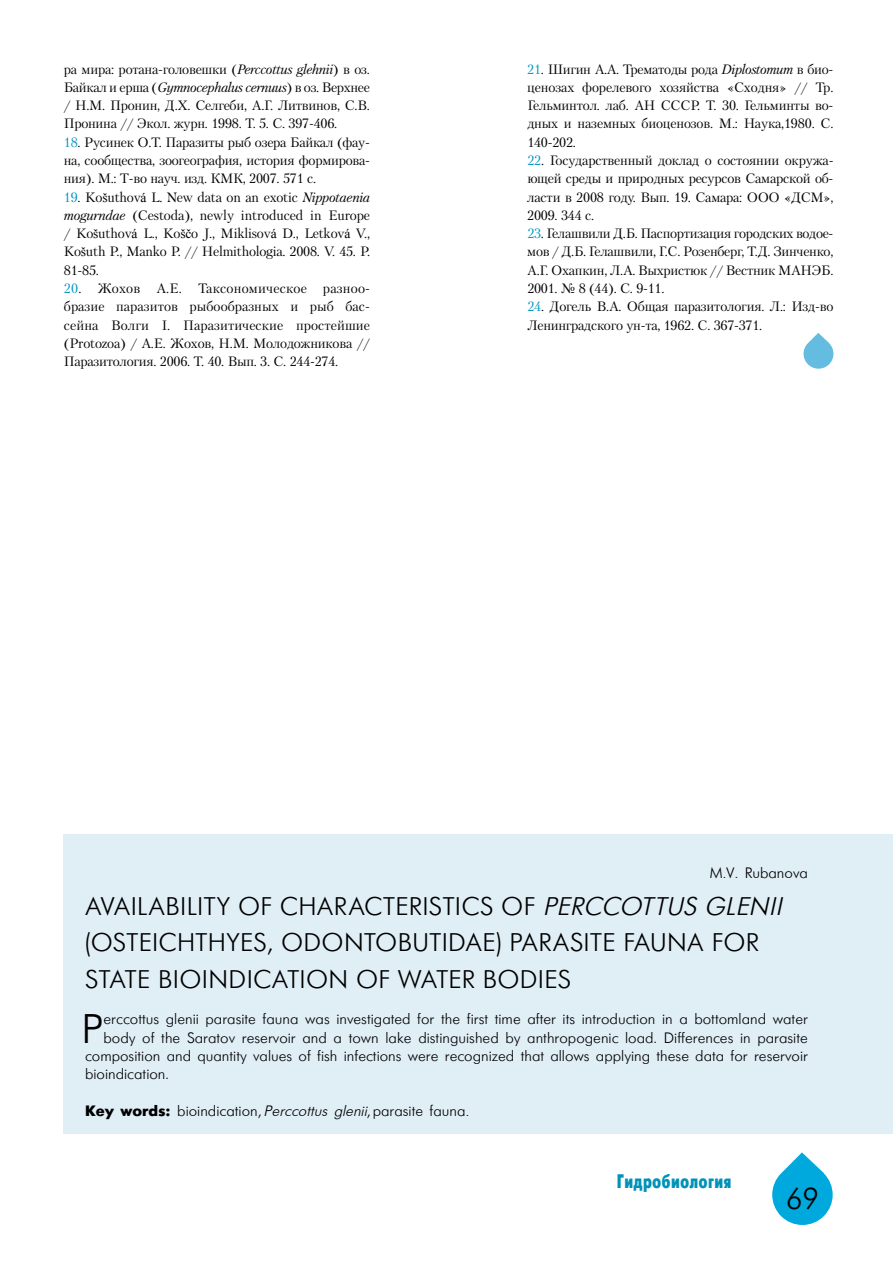
<style>
.page{position:relative;width:893px;height:1263px;background:#fff}
.page>*{position:absolute;margin:0;border:0;box-sizing:border-box;transform-origin:0 0}
.t1{font:41.1px "Futuris Cyrillic";color:#000}
.t2{font:30px "Futuris Cyrillic";color:#000}
.t3{font:25.5px/36.6px "Futuris C";letter-spacing:.015em;color:#000}
.t4{font:19.5px "Futuris X Cond C";color:#0092b8}
.t5{font:15px "Futuris Cyrillic";color:#000}
.t6{font:15px "Futuris";color:#000}
.t7{font:13.5px/18.3px "Petersburg C";letter-spacing:-.02em;color:#000;text-align:justify}
.s1{font-style:italic}
.s2{color:#0094c1}
.s3{font-family:"Times New Roman"}
.s4{font-weight:700}
</style>
<div class="page">
<svg style="left:772px;top:1152px;width:61px;height:73px"></svg>
<svg style="left:803px;top:333px;width:30px;height:36px"></svg>
<div style="left:64px;top:834px;width:829px;height:300px;background:#e0eef6"></div>
<p class="t7" style="left:64px;top:60px;width:308px">ра мира: ротана-головешки (<span class="s1">Perccottus glehnii</span>) в оз.<br>Байкал и ерша (<span class="s1">Gymnocephalus cernuus</span>) в оз. Верхнее / Н.М. Пронин, Д.Х. Селгеби, А.Г. Литвинов, С.В.<br>Пронина // Экол. журн. 1998. Т. 5. С. 397-406.</p>
<p class="t7" style="left:64px;top:133px;width:308px"><span class="s2">18</span><span class="s1">.</span> Русинек О.Т. Паразиты рыб озера Байкал (фау&shy;на, сообщества, зоогеография, история формирова&shy;ния). М.: Т-во науч. изд. КМК, 2007. 571 с.</p>
<p class="t7" style="left:64px;top:187px;width:308px"><span class="s2">19</span><span class="s1">.</span> Ko<span class="s3">š</span>uthov<span class="s3">á</span> L. New data on an exotic <span class="s1">Nippotaenia mogurndae</span> (Cestoda), newly introduced in Europe / Ko<span class="s3">š</span>uthov<span class="s3">á</span> L., Ko<span class="s3">šč</span>o J., Miklisov<span class="s3">á</span> D., Letkov<span class="s3">á</span> V., Ko<span class="s3">š</span>uth P., Manko P. // Helmithologia. 2008. V. 45. P.<br>81-85.</p>
<p class="t7" style="left:64px;top:279px;width:308px"><span class="s2">20</span><span class="s1">.</span> Жохов А.Е. Таксономическое разноо&shy;бразие паразитов рыбообразных и рыб бас&shy;сейна Волги I. Паразитические простейшие (Protozoa) / А.Е. Жохов, Н.М. Молодожникова // Паразитология. 2006. Т. 40. Вып. 3. С. 244-274.</p>
<p class="t7" style="left:527px;top:60px;width:308px"><span class="s2">21</span><span class="s1">.</span> Шигин А.А. Трематоды рода <span class="s1">Diplostomum</span> в био&shy;ценозах форелевого хозяйства «Сходня» // Тр.<br>Гельминтол. лаб. АН СССР. Т. 30. Гельминты во&shy;дных и наземных биоценозов. М.: Наука,1980. С.<br>140-202.</p>
<p class="t7" style="left:527px;top:151px;width:308px"><span class="s2">22</span><span class="s1">.</span> Государственный доклад о состоянии окружа&shy;ющей среды и природных ресурсов Самарской об&shy;ласти в 2008 году. Вып. 19. Самара: ООО «ДСМ», 2009. 344 с.</p>
<p class="t7" style="left:527px;top:224px;width:308px"><span class="s2">23</span><span class="s1">.</span> Гелашвили Д.Б. Паспортизация городских водое&shy;мов / Д.Б. Гелашвили, Г.С. Розенберг, Т.Д. Зинченко, А.Г. Охапкин, Л.А. Выхристюк // Вестник МАНЭБ.<br>2001. № 8 (44). С. 9-11.</p>
<p class="t7" style="left:527px;top:297px;width:308px"><span class="s2">24</span><span class="s1">.</span> Догель В.А. Общая паразитология. Л.: Изд-во<br>Ленинградского ун-та, 1962. С. 367-371.</p>
<p class="t6" style="left:710px;top:865px;width:100px">M.V. Rubanova</p>
<h3 class="t3" style="left:85px;top:888px;width:704px">AVAILABILITY OF CHARACTERISTICS OF <span class="s1">PERCCOTTUS GLENII </span>(OSTEICHTHYES, ODONTOBUTIDAE) PARASITE FAUNA FOR<br>STATE BIOIN DICATION OF WATER BODIES</h3>
<h1 class="t1" style="left:81px;top:1008px;width:24px">P</h1>
<p class="t5" style="left:104px;top:1012px;width:706px">erccottus glenii parasite fauna was investigated for the first time after its introduction in a bottomland water</p>
<p class="t5" style="left:104px;top:1030px;width:706px">body of the Saratov reservoir and a town lake distinguished by anthropogenic load. Differences in parasite</p>
<p class="t5" style="left:85px;top:1048px;width:724px">composition and quantity values of fish infections were recognized that allows applying these data for reservoir</p>
<p class="t5" style="left:85px;top:1066px;width:85px">bioindication.</p>
<p class="t6" style="left:85px;top:1103px;width:386px"><span class="s4">Key words:</span> bioindication, <span class="s1">Perccottus glenii</span>, parasite fauna.</p>
<h3 class="t4" style="left:617px;top:1170px;width:117px">Гидробиология</h3>
<h2 class="t2" style="left:786px;top:1183px;width:34px">69</h2>
</div>
